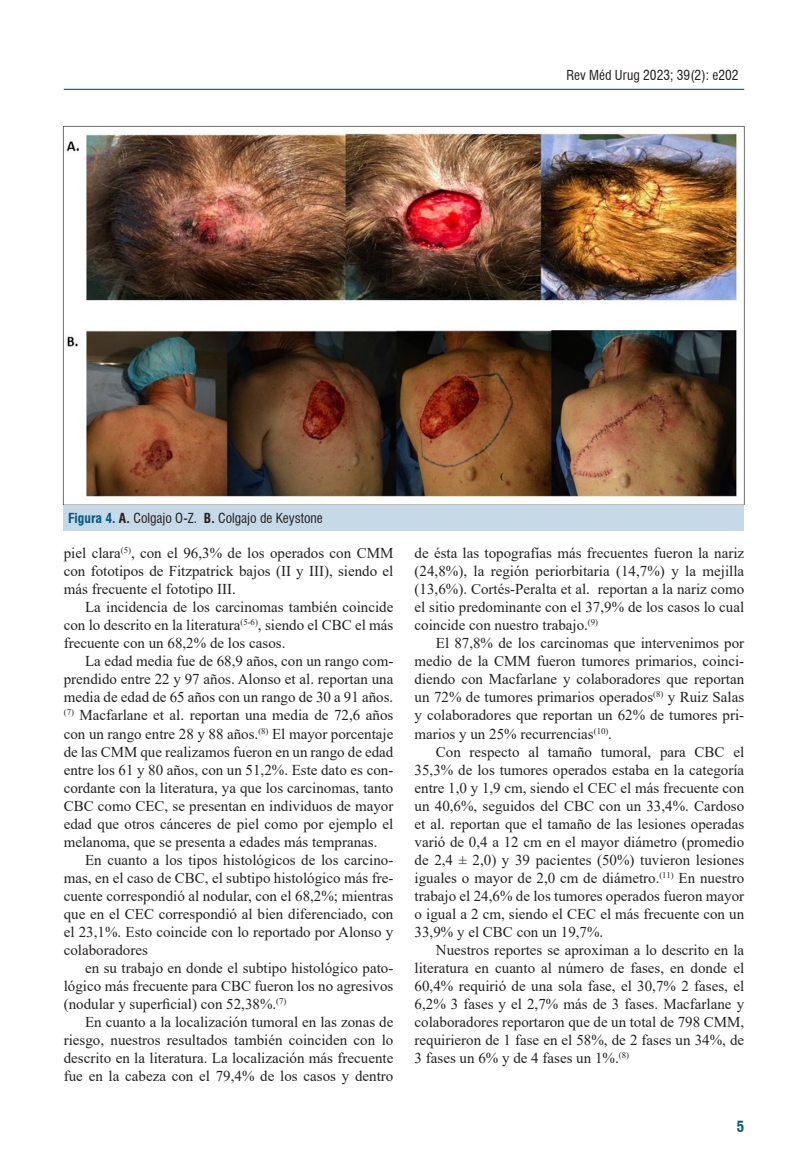
<style>
.page{position:relative;width:808px;height:1170px;background:#fff}
.page>*{position:absolute;margin:0;border:0;box-sizing:border-box;transform-origin:0 0}
.Texto_CORRIDO{font:15px/18px "Times New Roman";color:#231f20;text-align:justify}
.t1{font:700 condensed 15px "Swiss 721 BT";color:#005883}
.Figura{font:condensed 13.5px "Swiss 721 BT";color:#231f20}
.Texto_CORRIDO-2{font:8.7px "Times New Roman";color:#231f20}
.s1{font-weight:700;color:#005883}
.s2{font-weight:700}
</style>
<div class="page">
<hr style="left:64px;top:89px;width:680px;height:1px;background:#005883">
<div style="left:64px;top:504px;width:680px;height:27px;background:#c5d9e7"></div>
<img style="left:62px;top:125px;width:683px;height:379px">
<p class="Figura" style="left:566px;top:67px;width:173px">Rev Méd Urug 2023; 39(2): e202</p>
<p class="Figura" style="left:68px;top:510px;width:256px"><span class="s1">Figura 4.</span> <span class="s2">A.</span> Colgajo O-Z. <span class="s2">B.</span> Colgajo de Keystone</p>
<p class="Texto_CORRIDO" style="left:64px;top:544px;width:331px">piel clara<sup>(5)</sup>, con el 96,3% de los operados con CMM con fototipos de Fitzpatrick bajos (II y III), siendo el más frecuente el fototipo III.</p>
<p class="Texto_CORRIDO" style="left:64px;top:598px;width:331px;text-indent:21px">La incidencia de los carcinomas también coincide con lo descrito en la literatura<sup>(5-6)</sup>, siendo el CBC el más frecuente con un 68,2% de los casos.</p>
<p class="Texto_CORRIDO" style="left:64px;top:652px;width:331px;text-indent:21px">La edad media fue de 68,9 años, con un rango com&shy;prendido entre 22 y 97 años. Alonso et al. reportan una media de edad de 65 años con un rango de 30 a 91 años. <sup>(7)</sup> Macfarlane et al. reportan una media de 72,6 años con un rango entre 28 y 88 años.<sup>(8)</sup> El mayor porcentaje de las CMM que realizamos fueron en un rango de edad entre los 61 y 80 años, con un 51,2%. Este dato es con&shy;cordante con la literatura, ya que los carcinomas, tanto CBC como CEC, se presentan en individuos de mayor edad que otros cánceres de piel como por ejemplo el melanoma, que se presenta a edades más tempranas.</p>
<p class="Texto_CORRIDO" style="left:64px;top:850px;width:331px;text-indent:21px">En cuanto a los tipos histológicos de los carcino&shy;mas, en el caso de CBC, el subtipo histológico más fre&shy;cuente correspondió al nodular, con el 68,2%; mientras que en el CEC correspondió al bien diferenciado, con el 23,1%. Esto coincide con lo reportado por Alonso y colaboradores</p>
<p class="Texto_CORRIDO" style="left:64px;top:958px;width:331px;text-indent:21px">en su trabajo en donde el subtipo histológico pato&shy;lógico más frecuente para CBC fueron los no agresivos (nodular y superficial) con 52,38%.<sup>(7)</sup></p>
<p class="Texto_CORRIDO" style="left:64px;top:1012px;width:331px;text-indent:21px">En cuanto a la localización tumoral en las zonas de riesgo, nuestros resultados también coinciden con lo descrito en la literatura. La localización más frecuente fue en la cabeza con el 79,4% de los casos y dentro</p>
<p class="Texto_CORRIDO-2" style="left:501px;top:470px;width:4px">(</p>
<p class="Texto_CORRIDO" style="left:415px;top:544px;width:331px">de ésta las topografías más frecuentes fueron la nariz (24,8%), la región periorbitaria (14,7%) y la mejilla (13,6%). Cortés-Peralta et al. reportan a la nariz como el sitio predominante con el 37,9% de los casos lo cual coincide con nuestro trabajo.<sup>(9)</sup></p>
<p class="Texto_CORRIDO" style="left:415px;top:634px;width:331px;text-indent:21px">El 87,8% de los carcinomas que intervenimos por medio de la CMM fueron tumores primarios, coinci&shy;diendo con Macfarlane y colaboradores que reportan un 72% de tumores primarios operados<sup>(8)</sup> y Ruiz Salas y colaboradores que reportan un 62% de tumores pri&shy;marios y un 25% recurrencias<sup>(10)</sup>.</p>
<p class="Texto_CORRIDO" style="left:415px;top:742px;width:331px;text-indent:21px">Con respecto al tamaño tumoral, para CBC el 35,3% de los tumores operados estaba en la categoría entre 1,0 y 1,9 cm, siendo el CEC el más frecuente con un 40,6%, seguidos del CBC con un 33,4%. Cardoso et al. reportan que el tamaño de las lesiones operadas varió de 0,4 a 12 cm en el mayor diámetro (promedio de 2,4 ± 2,0) y 39 pacientes (50%) tuvieron lesiones iguales o mayor de 2,0 cm de diámetro.<sup>(11)</sup> En nuestro trabajo el 24,6% de los tumores operados fueron mayor o igual a 2 cm, siendo el CEC el más frecuente con un 33,9% y el CBC con un 19,7%.</p>
<p class="Texto_CORRIDO" style="left:415px;top:940px;width:331px;text-indent:21px">Nuestros reportes se aproximan a lo descrito en la literatura en cuanto al número de fases, en donde el 60,4% requirió de una sola fase, el 30,7% 2 fases, el 6,2% 3 fases y el 2,7% más de 3 fases. Macfarlane y colaboradores reportaron que de un total de 798 CMM, requirieron de 1 fase en el 58%, de 2 fases un 34%, de 3 fases un 6% y de 4 fases un 1%.<sup>(8)</sup></p>
<p class="t1" style="left:737px;top:1117px;width:9px">5</p>
</div>
